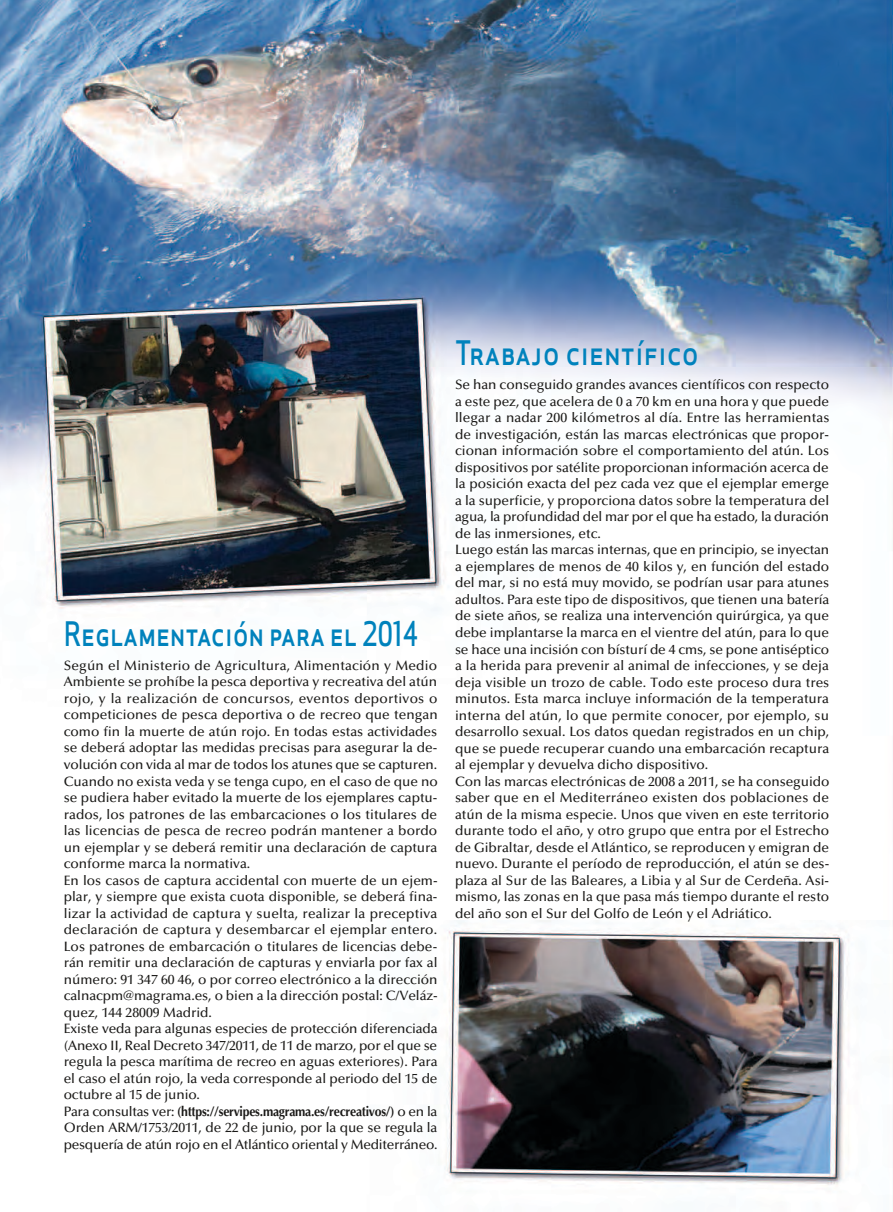
<style>
.page{position:relative;width:893px;height:1212px;background:#fff}
.page>*{position:absolute;margin:0;border:0;box-sizing:border-box;transform-origin:0 0}
.t1{font:33px "Apex Sans Medium C";letter-spacing:-.01em;color:#0082bc;scale:.8 1}
.t2{font:33px "Apex Sans Medium C";letter-spacing:-.01em;color:#0082bc;scale:.85 1}
.t3{font:500 13.65px/16.5px "Optima LT Std";color:#1a1917}
.s1{font-weight:700}
</style>
<div class="page">
<img style="left:0;top:0;width:893px;height:1185px">
<h1 class="t1" style="left:64px;top:612px;width:445px">Reglamentación para el 2014</h1>
<p class="t3" style="left:64px;top:657px;width:375px">Según el Ministerio de Agricultura, Alimentación y Medio Ambiente se prohíbe la pesca deportiva y recreativa del atún rojo, y la realización de concursos, eventos deportivos o competiciones de pesca deportiva o de recreo que tengan como fin la muerte de atún rojo. En todas estas actividades se deberá adoptar las medidas precisas para asegurar la de&shy;volución con vida al mar de todos los atunes que se capturen.<br>Cuando no exista veda y se tenga cupo, en el caso de que no se pudiera haber evitado la muerte de los ejemplares captu&shy;rados, los patrones de las embarcaciones o los titulares de las licencias de pesca de recreo podrán mantener a bordo un ejemplar y se deberá remitir una declaración de captura conforme marca la normativa.<br>En los casos de captura accidental con muerte de un ejem&shy;plar, y siempre que exista cuota disponible, se deberá fina&shy;lizar la actividad de captura y suelta, realizar la preceptiva declaración de captura y desembarcar el ejemplar entero.<br>Los patrones de embarcación o titulares de licencias debe&shy;rán remitir una declaración de capturas y enviarla por fax al número: 91 347 60 46, o por correo electrónico a la dirección calnacpm@magrama.es, o bien a la dirección postal: C/Veláz&shy;quez, 144 28009 Madrid.<br>Existe veda para algunas especies de protección diferenciada (Anexo II, Real Decreto 347/2011, de 11 de marzo, por el que se regula la pesca marítima de recreo en aguas exteriores). Para el caso el atún rojo, la veda corresponde al periodo del 15 de octubre al 15 de junio.<br>Para consultas ver: <span class="s1">(https://servipes.magrama.es/recreativos/)</span> o en la Orden ARM/1753/2011, de 22 de junio, por la que se regula la pesquería de atún rojo en el Atlántico oriental y Mediterráneo.</p>
<h1 class="t2" style="left:455px;top:332px;width:288px">Trabajo científico</h1>
<p class="t3" style="left:455px;top:377px;width:376px">Se han conseguido grandes avances científicos con respecto a este pez, que acelera de 0 a 70 km en una hora y que puede llegar a nadar 200 kilómetros al día. Entre las herramientas de investigación, están las marcas electrónicas que propor&shy;cionan información sobre el comportamiento del atún. Los dispositivos por satélite proporcionan información acerca de la posición exacta del pez cada vez que el ejemplar emerge a la superficie, y proporciona datos sobre la temperatura del agua, la profundidad del mar por el que ha estado, la duración de las inmersiones, etc.<br>Luego están las marcas internas, que en principio, se inyectan a ejemplares de menos de 40 kilos y, en función del estado del mar, si no está muy movido, se podrían usar para atunes adultos. Para este tipo de dispositivos, que tienen una batería de siete años, se realiza una intervención quirúrgica, ya que debe implantarse la marca en el vientre del atún, para lo que se hace una incisión con bísturí de 4 cms, se pone antiséptico a la herida para prevenir al animal de infecciones, y se deja deja visible un trozo de cable. Todo este proceso dura tres minutos. Esta marca incluye información de la temperatura interna del atún, lo que permite conocer, por ejemplo, su desarrollo sexual. Los datos quedan registrados en un chip, que se puede recuperar cuando una embarcación recaptura al ejemplar y devuelva dicho dispositivo.<br>Con las marcas electrónicas de 2008 a 2011, se ha conseguido saber que en el Mediterráneo existen dos poblaciones de atún de la misma especie. Unos que viven en este territorio durante todo el año, y otro grupo que entra por el Estrecho de Gibraltar, desde el Atlántico, se reproducen y emigran de nuevo. Durante el período de reproducción, el atún se des&shy;plaza al Sur de las Baleares, a Libia y al Sur de Cerdeña. Asi&shy;mismo, las zonas en la que pasa más tiempo durante el resto del año son el Sur del Golfo de León y el Adriático.</p>
</div>
